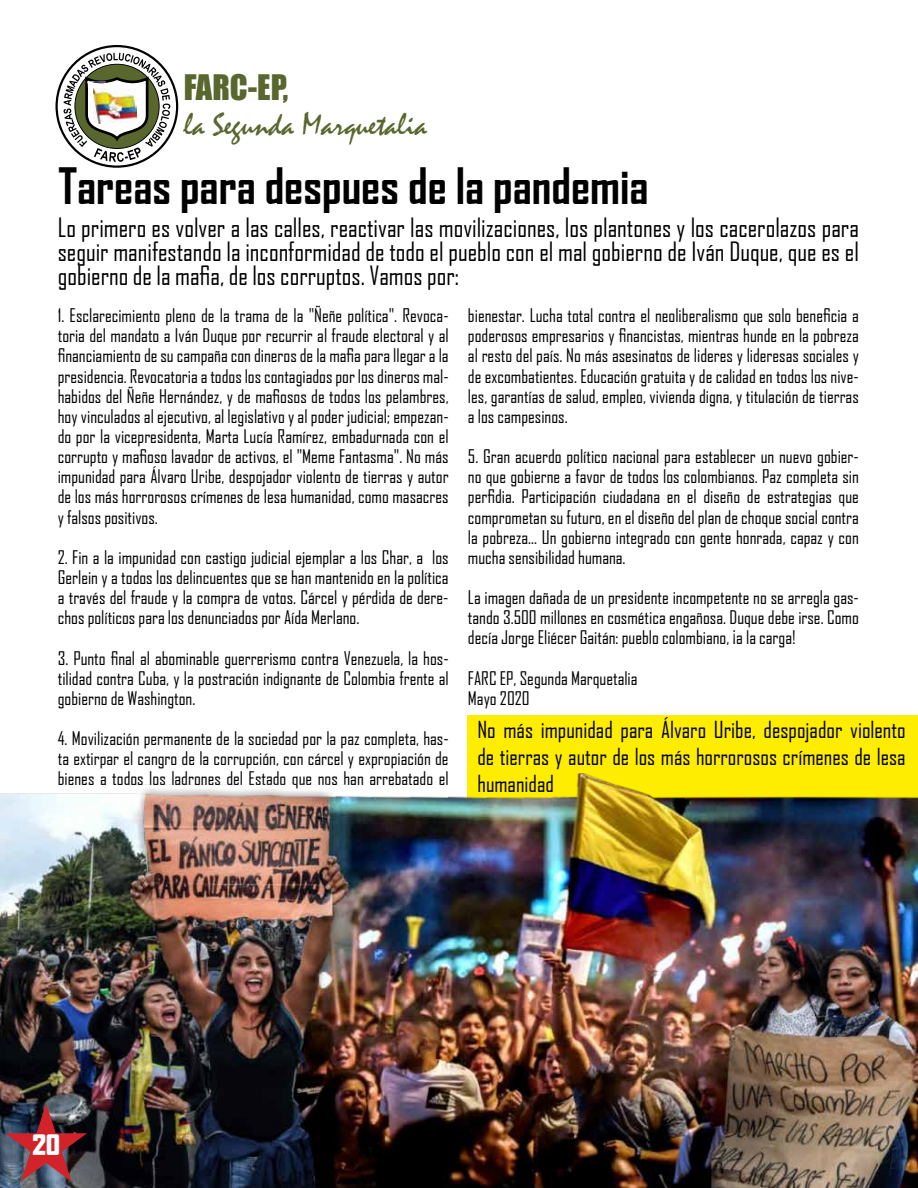
<style>
.page{position:relative;width:918px;height:1188px;background:#fff}
.page>*{position:absolute;margin:0;border:0;box-sizing:border-box;transform-origin:0 0}
.t1{font:700 48px "Agency FB";color:#000}
.t2{font:32.25px "Mistral";color:#59662e}
.t3{font:32.25px "Impact";color:#59662e}
.t4{font:900 27px "Agency FB";color:#fff}
.t5{font:25.5px/24px "Agency FB";color:#000;text-align:justify}
.t6{font:22.5px/27px "Agency FB";color:#000;text-align:justify}
.t7{font:18px/20.1px "Agency FB";color:#000;text-align:justify}
</style>
<div class="page">
<svg style="left:56px;top:45px;width:122px;height:123px"></svg>
<div style="left:468px;top:715px;width:450px;height:106px;background:#ffed00"></div>
<img style="left:0;top:774px;width:918px;height:414px">
<img style="left:5px;top:1104px;width:82px;height:77px">
<h2 class="t3" style="left:184px;top:63px;width:106px">FARC-EP,</h2>
<h2 class="t2" style="left:184px;top:106px;width:245px">la Segunda Marquetalia</h2>
<h1 class="t1" style="left:58px;top:157px;width:592px">Tareas para despues de la pandemia</h1>
<p class="t5" style="left:58px;top:215px;width:803px">Lo primero es volver a las calles, reactivar las movilizaciones, los plantones y los cacerolazos para seguir manifestando la inconformidad de todo el pueblo con el mal gobierno de Iván Duque, que es el gobierno de la mafia, de los corruptos. Vamos por:</p>
<p class="t7" style="left:58px;top:305px;width:392px">1. Esclarecimiento pleno de la trama de la "Ñeñe política". Revoca&shy;toria del mandato a Iván Duque por recurrir al fraude electoral y al financiamiento de su campaña con dineros de la mafia para llegar a la presidencia. Revocatoria a todos los contagiados por los dineros mal&shy;habidos del Ñeñe Hernández, y de mafiosos de todos los pelambres, hoy vinculados al ejecutivo, al legislativo y al poder judicial; empezan&shy;do por la vicepresidenta, Marta Lucía Ramírez, embadurnada con el corrupto y mafioso lavador de activos, el "Meme Fantasma". No más impunidad para Álvaro Uribe, despojador violento de tierras y autor de los más horrorosos crímenes de lesa humanidad, como masacres y falsos positivos.</p>
<p class="t7" style="left:58px;top:547px;width:392px">2. Fin a la impunidad con castigo judicial ejemplar a los Char, a los Gerlein y a todos los delincuentes que se han mantenido en la política a través del fraude y la compra de votos. Cárcel y pérdida de dere&shy;chos políticos para los denunciados por Aída Merlano.</p>
<p class="t7" style="left:58px;top:647px;width:392px">3. Punto final al abominable guerrerismo contra Venezuela, la hos&shy;tilidad contra Cuba, y la postración indignante de Colombia frente al gobierno de Washington.</p>
<p class="t7" style="left:58px;top:728px;width:392px">4. Movilización permanente de la sociedad por la paz completa, has&shy;ta extirpar el cangro de la corrupción, con cárcel y expropiación de bienes a todos los ladrones del Estado que nos han arrebatado el</p>
<p class="t7" style="left:468px;top:305px;width:392px">bienestar. Lucha total contra el neoliberalismo que solo beneficia a poderosos empresarios y financistas, mientras hunde en la pobreza al resto del país. No más asesinatos de lideres y lideresas sociales y de excombatientes. Educación gratuita y de calidad en todos los nive&shy;les, garantías de salud, empleo, vivienda digna, y titulación de tierras a los campesinos.</p>
<p class="t7" style="left:468px;top:446px;width:392px">5. Gran acuerdo político nacional para establecer un nuevo gobier&shy;no que gobierne a favor de todos los colombianos. Paz completa sin perfidia. Participación ciudadana en el diseño de estrategias que comprometan su futuro, en el diseño del plan de choque social contra la pobreza… Un gobierno integrado con gente honrada, capaz y con mucha sensibilidad humana.</p>
<p class="t7" style="left:468px;top:587px;width:392px">La imagen dañada de un presidente incompetente no se arregla gas&shy;tando 3.500 millones en cosmética engañosa. Duque debe irse. Como decía Jorge Eliécer Gaitán: pueblo colombiano, ¡a la carga!</p>
<p class="t7" style="left:468px;top:668px;width:171px">FARC EP, Segunda Marquetalia<br>Mayo 2020</p>
<p class="t6" style="left:477px;top:715px;width:430px">No más impunidad para Álvaro Uribe, despojador violento de tierras y autor de los más horrorosos crímenes de lesa humanidad</p>
<h3 class="t4" style="left:33px;top:1130px;width:29px">20</h3>
</div>
